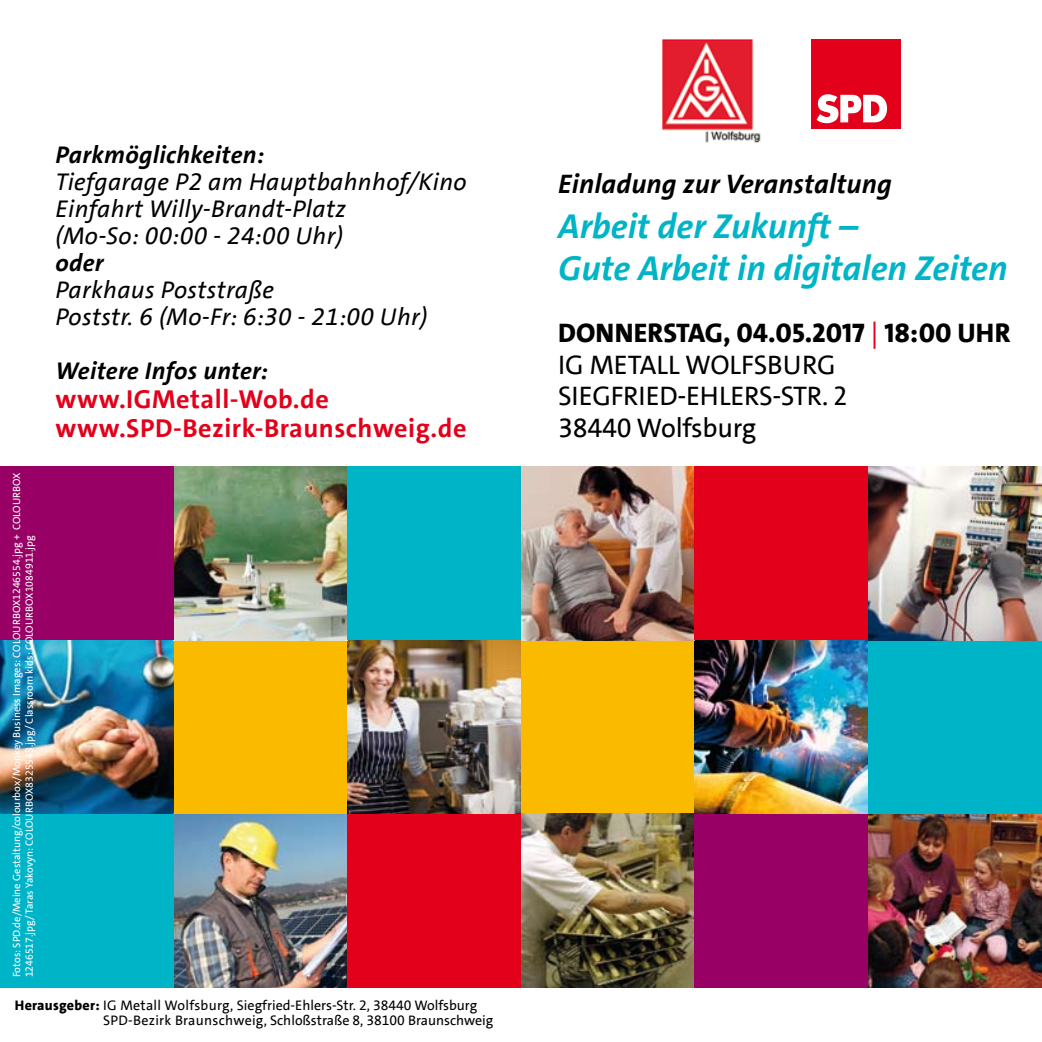
<style>
.page{position:relative;width:1042px;height:1042px;background:#fff}
.page>*{position:absolute;margin:0;border:0;box-sizing:border-box;transform-origin:0 0}
.t1{font:italic 700 35px/42px "SPD The Sans";color:#00b4c8}
.t2{font:27.12px/31.5px "SPD The Sans Versal";letter-spacing:-.01em;color:#000}
.t3{font:italic 700 27.12px "SPD The Sans";letter-spacing:.005em;color:#000}
.t4{font:27.12px "SPD The Sans";letter-spacing:-.01em;color:#000}
.t5{font:700 26.25px/28.9px "SPD The Sans";letter-spacing:.02em;color:#e2001a}
.t6{font:italic 24.5px/26.9px "SPD The Sans";letter-spacing:.015em;color:#000}
.t7{font:italic 700 24.5px "SPD The Sans";letter-spacing:.015em;color:#000}
.t8{font:14px/15.4px "SPD The Sans";color:#000}
.t9{font:10.5px/12.6px "SPD The Sans";color:#fff}
.s1{font-weight:800}
.s2{font-family:"SPD The Sans";color:#e2001a}
</style>
<div class="page">
<img style="left:0;top:640px;width:174px;height:174px">
<img style="left:174px;top:814px;width:173px;height:173px">
<div style="left:174px;top:640px;width:173px;height:174px;background:#faba00"></div>
<div style="left:0;top:814px;width:174px;height:173px;background:#00b4c8"></div>
<div style="left:347px;top:814px;width:174px;height:173px;background:#e2001a"></div>
<img style="left:347px;top:640px;width:174px;height:174px">
<div style="left:521px;top:640px;width:173px;height:174px;background:#faba00"></div>
<img style="left:521px;top:814px;width:173px;height:173px">
<img style="left:694px;top:640px;width:174px;height:174px">
<img style="left:868px;top:814px;width:174px;height:173px">
<div style="left:868px;top:640px;width:174px;height:174px;background:#00b4c8"></div>
<div style="left:694px;top:814px;width:174px;height:173px;background:#980066"></div>
<img style="left:521px;top:466px;width:173px;height:174px">
<img style="left:868px;top:466px;width:174px;height:174px">
<div style="left:694px;top:466px;width:174px;height:174px;background:#e2001a"></div>
<img style="left:174px;top:466px;width:173px;height:174px">
<div style="left:0;top:466px;width:174px;height:174px;background:#980066"></div>
<div style="left:347px;top:466px;width:174px;height:174px;background:#00b4c8"></div>
<img style="left:662px;top:40px;width:99px;height:103px">
<div style="left:811px;top:40px;width:89px;height:89px;background:#e2001a"></div>
<svg style="left:816px;top:94px;width:71px;height:29px"></svg>
<h3 class="t7" style="left:55px;top:139px;width:210px">Parkmöglichkeiten:</h3>
<h3 class="t6" style="left:55px;top:169px;width:413px">Tiefgarage P2 am Hauptbahnhof/Kino<br>Einfahrt Willy-Brandt-Platz<br>(Mo-So: 00:00 - 24:00 Uhr)</h3>
<h3 class="t7" style="left:55px;top:247px;width:50px">oder</h3>
<h3 class="t6" style="left:55px;top:276px;width:373px">Parkhaus Poststraße<br>Poststr. 6 (Mo-Fr: 6:30 - 21:00 Uhr)</h3>
<h3 class="t7" style="left:55px;top:355px;width:214px">Weitere Infos unter:</h3>
<h3 class="t5" style="left:55px;top:385px;width:413px">www.IGMetall-Wob.de www.SPD-Bezirk-Braunschweig.de</h3>
<p class="t9" style="left:10px;top:977px;width:507px;rotate:-90deg">Fotos: SPD.de/Meine Gestaltung/colourbox/Monkey Business Images: COLOURBOX1246554.jpg + COLOURBOX<br>1246517.jpg/ Taras Yakovyn: COLOURBOX8325543.jpg/ Classroom kids: COLOURBOX1084911.jpg</p>
<h3 class="t8" style="left:103px;top:997px;width:392px;text-indent:-88px"><span class="s1">Herausgeber:</span> IG Metall Wolfsburg, Siegfried-Ehlers-Str. 2, 38440 Wolfsburg<br>SPD-Bezirk Braunschweig, Schloßstraße 8, 38100 Braunschweig</h3>
<h2 class="t3" style="left:558px;top:166px;width:335px">Einladung zur Veranstaltung</h2>
<h1 class="t1" style="left:558px;top:206px;width:451px">Arbeit der Zukunft –<br>Gute Arbeit in digitalen Zeiten</h1>
<h2 class="t2" style="left:558px;top:317px;width:454px"><span class="s1">DONNERSTAG, 04.05.2017</span> <span class="s2">|</span> <span class="s1">18:00 UHR<br></span>IG METALL WOLFSBURG<br>SIEGFRIED-EHLERS-STR. 2</h2>
<h2 class="t4" style="left:558px;top:410px;width:199px">38440 Wolfsburg</h2>
</div>
